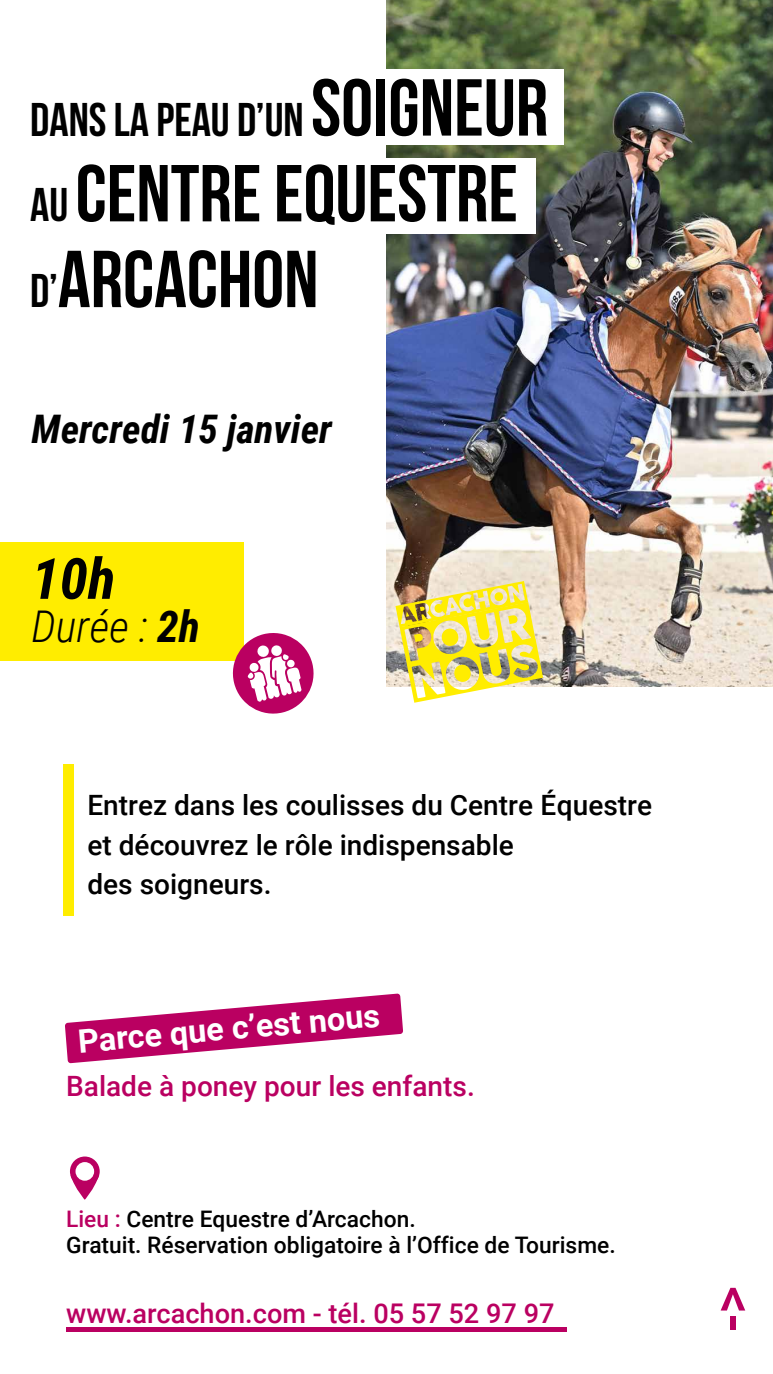
<style>
.page{position:relative;width:773px;height:1374px;background:#fff}
.page>*{position:absolute;margin:0;border:0;box-sizing:border-box;transform-origin:0 0}
.t1{font:80.5px/85.8px "Bebas Neue";color:#000}
.t2{font:italic 700 56.88px "Roboto Condensed";color:#000}
.t3{font:500 53.9px "Roboto";color:#ba0061}
.t4{font:47.25px "Bebas Neue";color:#000}
.t5{font:italic 300 43.75px "Roboto Condensed";color:#000}
.t6{font:italic 700 39.38px "Roboto Condensed";color:#000}
.t7{font:700 32.38px "Roboto";color:#fff}
.t8{font:500 28px/39.4px "Roboto";color:#000}
.t9{font:500 28px "Roboto";color:#ba0061}
.t10{font:500 27.12px "Roboto";color:#ba0061}
.t11{font:500 22.75px/26.2px "Roboto";color:#000}
.s1{font-size:80.5px}
.s2{font-size:47.25px}
.s3{font-weight:700}
.s4{color:#ba0061}
</style>
<div class="page">
<img style="left:387px;top:0;width:386px;height:686px">
<img style="left:395px;top:581px;width:148px;height:122px">
<div style="left:63px;top:764px;width:11px;height:152px;background:#ffed00"></div>
<svg style="left:65px;top:993px;width:338px;height:70px"></svg>
<svg style="left:70px;top:1156px;width:30px;height:30px"></svg>
<svg style="left:71px;top:1175px;width:28px;height:25px"></svg>
<div style="left:75px;top:1162px;width:19px;height:19px;background:#fff;border-radius:50%"></div>
<hr style="left:66px;top:1327px;width:500px;height:4px;background:#ba0061">
<div style="left:0;top:542px;width:243px;height:119px;background:#ffed00"></div>
<svg style="left:232px;top:629px;width:82px;height:85px"></svg>
<div style="left:17px;top:69px;width:547px;height:75px;background:#fff"></div>
<div style="left:17px;top:158px;width:518px;height:75px;background:#fff"></div>
<h3 class="t4" style="left:30px;top:93px;width:519px">DANS LA PEAU D’UN <span class="s1">SOIGNEUR</span></h3>
<h1 class="t1" style="left:30px;top:150px;width:489px"><span class="s2">AU</span> CENTRE EQUESTRE<br><span class="s2">D’</span>ARCACHON</h1>
<h3 class="t6" style="left:32px;top:401px;width:302px">Mercredi 15 janvier</h3>
<h2 class="t2" style="left:32px;top:539px;width:85px">10h</h2>
<h3 class="t5" style="left:32px;top:595px;width:170px">Durée : <span class="s3">2h</span></h3>
<p class="t8" style="left:87px;top:785px;width:566px">Entrez dans les coulisses du Centre Équestre et découvrez le rôle indispensable<br>des soigneurs.</p>
<p class="t7" style="left:76px;top:1018px;width:304px;rotate:-5deg">Parce que c’est nous</p>
<p class="t9" style="left:66px;top:1066px;width:410px">Balade à poney pour les enfants.</p>
<p class="t11" style="left:66px;top:1205px;width:551px"><span class="s4">Lieu :</span> Centre Equestre d’Arcachon.<br>Gratuit. Réservation obligatoire à l’Office de Tourisme.</p>
<p class="t10" style="left:66px;top:1295px;width:490px">www.arcachon.com - tél. 05 57 52 97 97</p>
<h3 class="t3" style="left:692px;top:1331px;width:47px;rotate:-90deg">-&gt;</h3>
</div>
